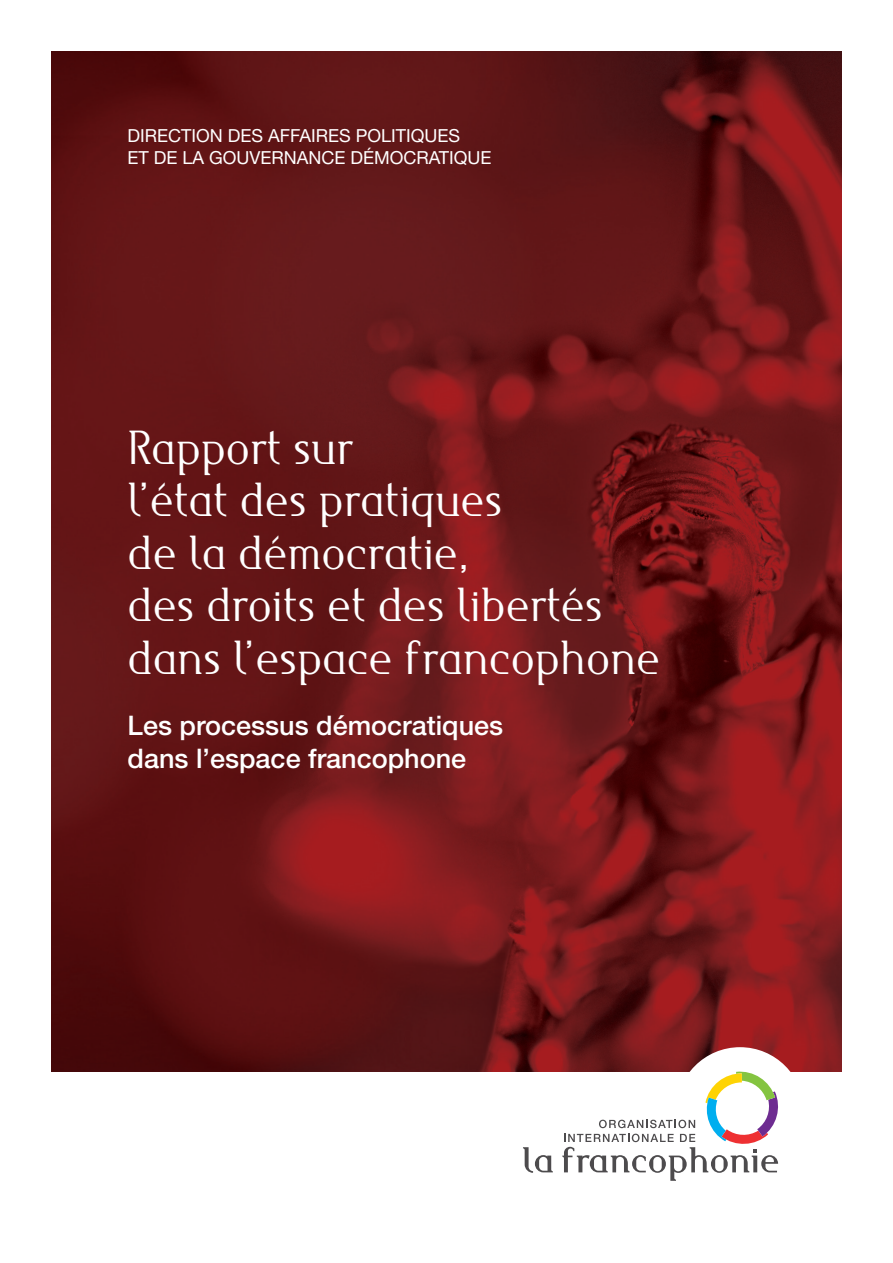
<style>
.page{position:relative;width:893px;height:1263px;background:#fff}
.page>*{position:absolute;margin:0;border:0;box-sizing:border-box;transform-origin:0 0}
.t1{font:300 49.5px/52.5px "Maverick";color:#fff}
.t2{font:500 27px/33px "Helvetica Neue";color:#fff}
.t3{font:18px/22.5px "Helvetica Neue";color:#fff}
</style>
<div class="page">
<img style="left:51px;top:51px;width:791px;height:1020px">
<div style="left:676px;top:1047px;width:128px;height:128px;background:#fff;border-radius:50%"></div>
<svg style="left:523px;top:1147px;width:30px;height:26px"></svg>
<svg style="left:562px;top:1070px;width:217px;height:111px"></svg>
<p class="t3" style="left:128px;top:124px;width:366px">DIRECTION DES AFFAIRES POLITIQUES<br>ET DE LA GOUVERNANCE DÉMOCRATIQUE</p>
<p class="t1" style="left:128px;top:421px;width:534px">Rapport sur<br>l’état des pratiques<br>de la démocratie,<br>des droits et des libertés dans l’espace francophone</p>
<p class="t2" style="left:128px;top:708px;width:377px">Les processus démocratiques dans l’espace francophone</p>
</div>
